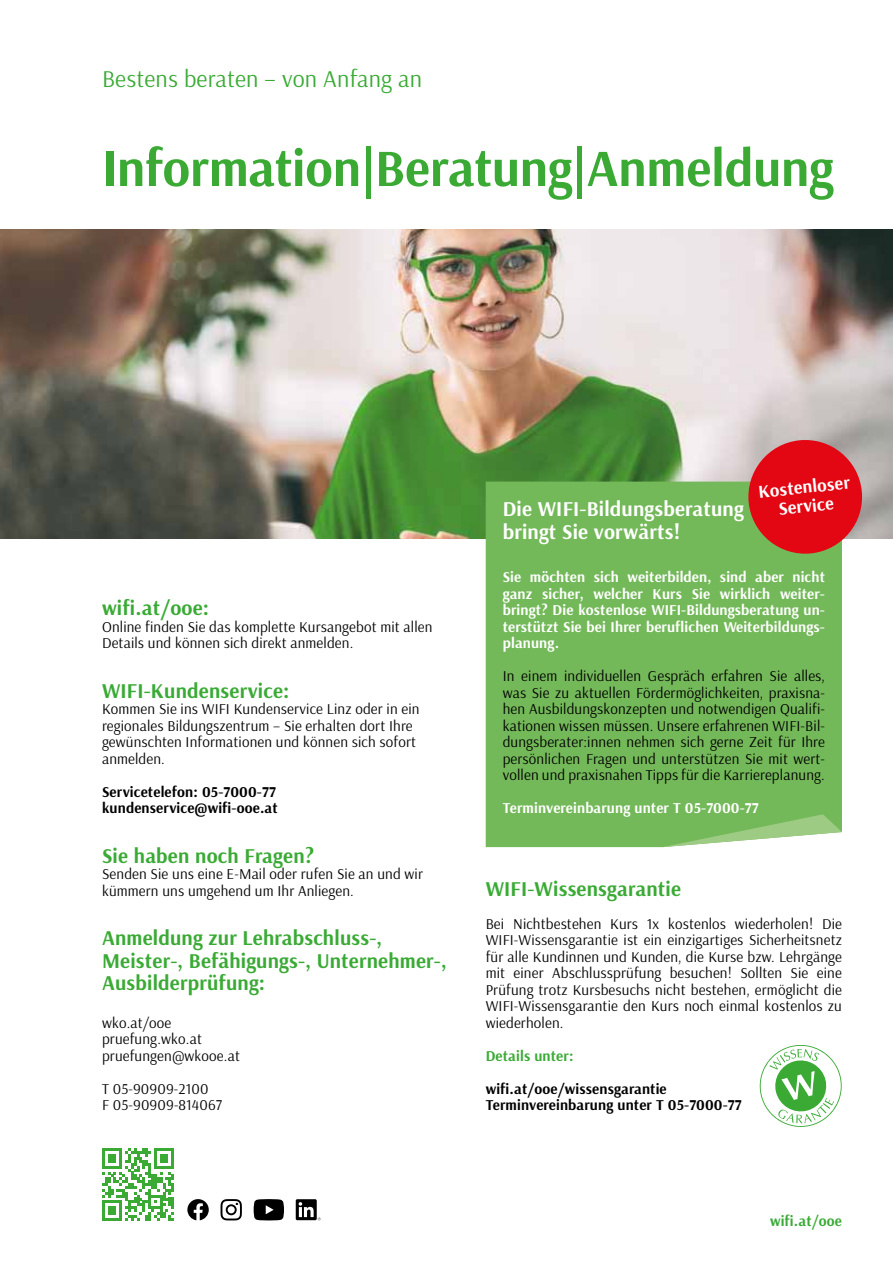
<style>
.page{position:relative;width:893px;height:1263px;background:#fff}
.page>*{position:absolute;margin:0;border:0;box-sizing:border-box;transform-origin:0 0}
.t1{font:700 52.5px "Arsenal";letter-spacing:-.005em;color:#3aaa35}
.t2{font:24px "Arsenal";letter-spacing:.01em;color:#3aaa35}
.t3{font:700 21px/22.5px "Arsenal";letter-spacing:.01em;color:#3aaa35}
.t4{font:700 21px/22.5px "Arsenal";letter-spacing:.01em;color:#fff}
.t5{font:700 18.15px/19px "Arsenal";color:#fff;text-align:center}
.t6{font:15px/16.5px "Arsenal";letter-spacing:.01em;color:#000}
.t7{font:700 15px/16.5px "Arsenal";letter-spacing:.01em;color:#fff;text-align:justify}
.t8{font:700 15px/16.5px "Arsenal";letter-spacing:.01em;color:#000}
.t9{font:700 15px "Arsenal";letter-spacing:.01em;color:#3aaa35}
</style>
<div class="page">
<img style="left:0;top:230px;width:893px;height:309px">
<div style="left:486px;top:482px;width:356px;height:365px;background:#74b959"></div>
<svg style="left:663px;top:814px;width:179px;height:33px"></svg>
<svg style="left:759px;top:1045px;width:83px;height:82px"></svg>
<svg style="left:745px;top:437px;width:120px;height:120px;background:#d13c3a"></svg>
<svg style="left:102px;top:1148px;width:72px;height:73px"></svg>
<svg style="left:187px;top:1199px;width:22px;height:21px"></svg>
<svg style="left:221px;top:1199px;width:21px;height:21px"></svg>
<svg style="left:254px;top:1199px;width:30px;height:21px"></svg>
<svg style="left:296px;top:1199px;width:25px;height:21px"></svg>
<h2 class="t2" style="left:102px;top:63px;width:322px">Bestens beraten – von Anfang an</h2>
<h1 class="t1" style="left:102px;top:131px;width:733px">Information|Beratung|Anmeldung</h1>
<h3 class="t3" style="left:102px;top:596px;width:109px">wifi.at/ooe:</h3>
<p class="t6" style="left:102px;top:618px;width:332px">Online finden Sie das komplette Kursangebot mit allen<br>Details und können sich direkt anmelden.</p>
<h3 class="t3" style="left:102px;top:679px;width:189px">WIFI-Kundenservice:</h3>
<p class="t6" style="left:102px;top:700px;width:319px">Kommen Sie ins WIFI Kundenservice Linz oder in ein regionales Bildungszentrum – Sie erhalten dort Ihre gewünschten Informationen und können sich sofort anmelden.</p>
<p class="t8" style="left:102px;top:783px;width:177px">Servicetelefon: 05-7000-77 kundenservice@wifi-ooe.at</p>
<h3 class="t3" style="left:102px;top:844px;width:214px">Sie haben noch Fragen?</h3>
<p class="t6" style="left:102px;top:865px;width:322px">Senden Sie uns eine E-Mail oder rufen Sie an und wir kümmern uns umgehend um Ihr Anliegen.</p>
<h3 class="t3" style="left:102px;top:926px;width:346px">Anmeldung zur Lehrabschluss-,<br>Meister-, Befähigungs-, Unternehmer-,<br>Ausbilderprüfung:</h3>
<p class="t6" style="left:102px;top:1014px;width:139px">wko.at/ooe pruefung.wko.at pruefungen@wkooe.at</p>
<p class="t6" style="left:102px;top:1080px;width:122px">T 05-90909-2100<br>F 05-90909-814067</p>
<p class="t5" style="left:758px;top:482px;width:93px;rotate:-6deg">Kostenloser<br>Service</p>
<h3 class="t4" style="left:503px;top:497px;width:243px">Die WIFI-Bildungsberatung bringt Sie vorwärts!</h3>
<p class="t7" style="left:503px;top:568px;width:324px">Sie möchten sich weiterbilden, sind aber nicht ganz sicher, welcher Kurs Sie wirklich weiter&shy;bringt? Die kostenlose WIFI-Bildungsberatung un&shy;terstützt Sie bei Ihrer beruflichen Weiterbildungs&shy;planung.</p>
<p class="t6" style="left:503px;top:667px;width:324px;text-align:justify">In einem individuellen Gespräch erfahren Sie alles, was Sie zu aktuellen Fördermöglichkeiten, praxisna&shy;hen Ausbildungskonzepten und notwendigen Qualifi&shy;kationen wissen müssen. Unsere erfahrenen WIFI-Bil&shy;dungsberater:innen nehmen sich gerne Zeit für Ihre persönlichen Fragen und unterstützen Sie mit wert&shy;vollen und praxisnahen Tipps für die Karriereplanung.</p>
<p class="t7" style="left:503px;top:799px;width:257px">Terminvereinbarung unter T 05-7000-77</p>
<h3 class="t3" style="left:486px;top:877px;width:197px">WIFI-Wissensgarantie</h3>
<p class="t6" style="left:486px;top:915px;width:358px;text-align:justify">Bei Nichtbestehen Kurs 1x kostenlos wiederholen! Die WIFI-Wissensgarantie ist ein einzigartiges Sicherheitsnetz für alle Kundinnen und Kunden, die Kurse bzw. Lehrgänge mit einer Abschlussprüfung besuchen! Sollten Sie eine Prüfung trotz Kursbesuchs nicht bestehen, ermöglicht die WIFI-Wissensgarantie den Kurs noch einmal kostenlos zu wiederholen.</p>
<p class="t9" style="left:486px;top:1045px;width:89px">Details unter:</p>
<p class="t8" style="left:486px;top:1080px;width:257px">wifi.at/ooe/wissensgarantie<br>Terminvereinbarung unter T 05-7000-77</p>
<p class="t9" style="left:770px;top:1210px;width:73px">wifi.at/ooe</p>
</div>
